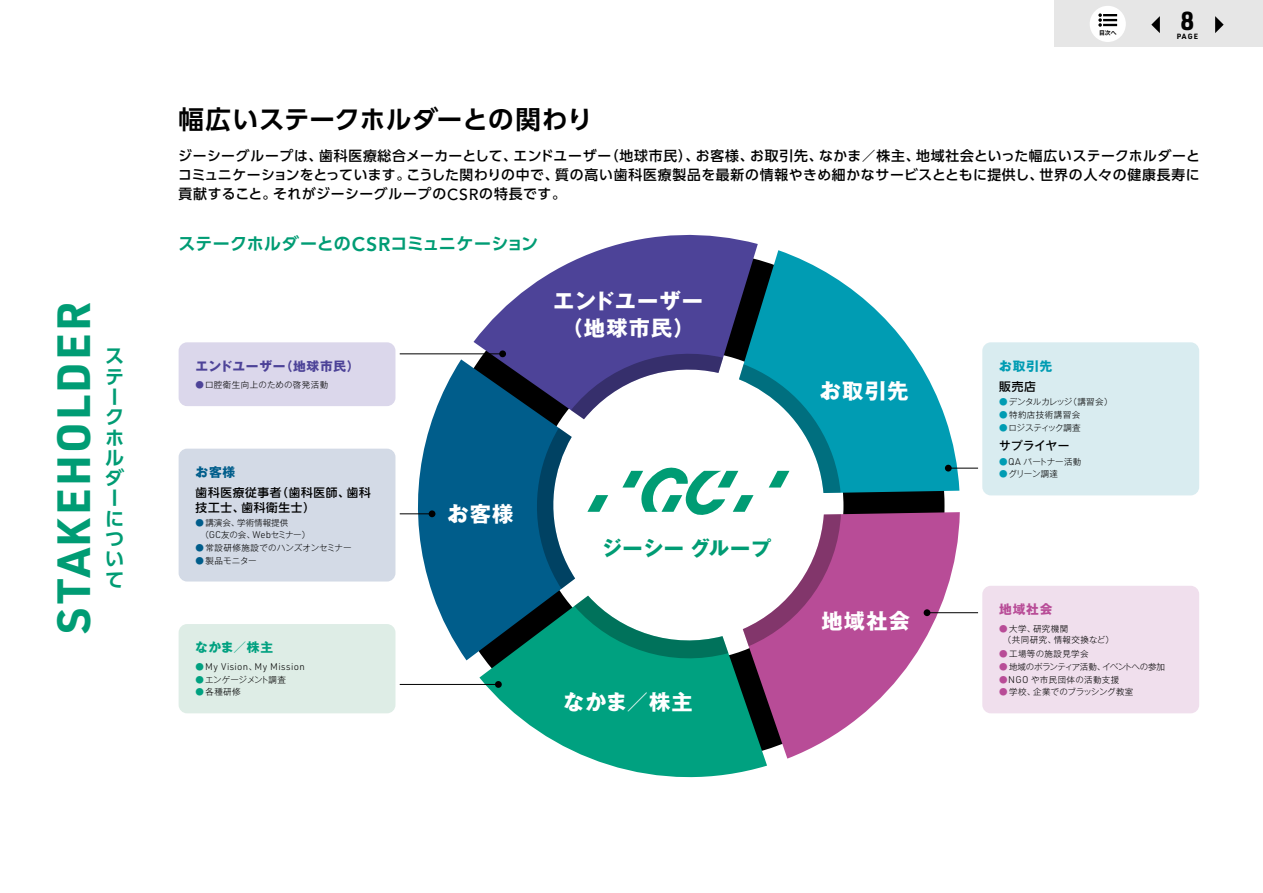
<style>
.page{position:relative;width:1263px;height:893px;background:#fff}
.page>*{position:absolute;margin:0;border:0;box-sizing:border-box;transform-origin:0 0}
.t1{font:700 45.75px "URWDIN";letter-spacing:.05em;color:#009c74}
.t2{font:700 25.5px "UD Shin Go Pr 6 De";letter-spacing:.01em;color:#000}
.t3{font:700 25.5px "URWDIN";color:#000}
.t4{font:700 21.3px/27px "Gothic MB101 Pr 6";letter-spacing:.055em;color:#fff;text-align:center}
.t5{font:700 20.25px "Gothic MB101 Pr 6";letter-spacing:.02em;color:#009c74}
.t6{font:700 19.2px/20.2px "UD Shin Go Pr 6 De";color:#009c74}
.t7{font:700 16.95px "UD Shin Go Pr 6 De";letter-spacing:.01em;color:#009c74}
.t8{font:500 13.8px/19.2px "UD Shin Go Pr 6";letter-spacing:.05em;color:#000;text-align:justify}
.t9{font:700 12.75px "Gothic MB101 Pr 6";letter-spacing:.055em;color:#4d4398}
.t10{font:700 12.75px "Gothic MB101 Pr 6";color:#00a180}
.t11{font:700 12.75px "Gothic MB101 Pr 6";color:#b84c97}
.t12{font:700 12.75px "Gothic MB101 Pr 6";color:#009cb3}
.t13{font:700 12.75px "Gothic MB101 Pr 6";color:#005d8b}
.t14{font:500 11.7px/14.9px "UD Shin Go Pr 6";letter-spacing:.06em;color:#000}
.t15{font:500 11.7px "Gothic MB101 Pr 6";letter-spacing:-.005em;color:#000}
.t16{font:300 9.45px "URWDIN";letter-spacing:.04em;color:#000}
.t17{font:300 8.55px/11.7px "Gothic MB101 Pr 6";letter-spacing:.01em;color:#000}
.t18{font:300 8.55px/11.7px "Gothic MB101 Pr 6";letter-spacing:.05em;color:#000}
.t19{font:300 8.55px "Gothic MB101 Pr 6";letter-spacing:-.06em;color:#000}
.t20{font:300 8.55px "Gothic MB101 Pr 6";letter-spacing:.045em;color:#000}
.t21{font:300 8.55px "Gothic MB101 Pr 6";letter-spacing:-.03em;color:#000}
.t22{font:300 8.55px "Gothic MB101 Pr 6";letter-spacing:-.045em;color:#000}
.t23{font:700 7.5px "URWDIN";color:#000}
.t24{font:700 5.85px "Gothic MB101 Pr 6 De";color:#000}
.s1{font-family:"Avenir LT Std";font-size:15.9px}
.s2{font-family:"Avenir LT Std";font-weight:800;font-size:19.5px}
.s3{color:#4d4398}
.s4{color:#005d8b}
.s5{font-family:"URWDIN";font-size:9.45px}
.s6{font-family:"Gothic MB101 Pr 6";font-size:8.55px;color:#00a180}
.s7{font-family:"Gothic MB101 Pr 6";font-size:8.55px}
.s8{color:#00a180}
.s9{color:#009cb3}
.s10{color:#b84c97}
</style>
<div class="page">
<svg style="left:758px;top:250px;width:201px;height:243px;fill:#009cb3"></svg>
<svg style="left:767px;top:512px;width:193px;height:247px;fill:#b84c97"></svg>
<svg style="left:479px;top:660px;width:288px;height:118px;fill:#00a180"></svg>
<svg style="left:473px;top:234px;width:285px;height:125px;fill:#4d4398"></svg>
<svg style="left:405px;top:359px;width:125px;height:301px;fill:#005d8b"></svg>
<svg style="left:530px;top:351px;width:311px;height:317px"></svg>
<hr style="left:948px;top:468px;width:30px;height:1px;background:#000">
<div style="left:945px;top:465px;width:7px;height:6px;background:#000;border-radius:50%"></div>
<div style="left:179px;top:624px;width:216px;height:89px;background:#deede6;border-radius:9px"></div>
<div style="left:179px;top:342px;width:216px;height:64px;background:#dbd7eb;border-radius:9px"></div>
<div style="left:179px;top:449px;width:216px;height:132px;background:#d3dae6;border-radius:9px"></div>
<hr style="left:400px;top:353px;width:103px;height:1px;background:#000">
<div style="left:499px;top:350px;width:7px;height:7px;background:#000;border-radius:50%"></div>
<hr style="left:400px;top:513px;width:32px;height:1px;background:#000">
<div style="left:429px;top:510px;width:6px;height:7px;background:#000;border-radius:50%"></div>
<hr style="left:400px;top:684px;width:98px;height:1px;background:#000">
<div style="left:495px;top:681px;width:7px;height:7px;background:#000;border-radius:50%"></div>
<hr style="left:927px;top:612px;width:51px;height:1px;background:#000">
<div style="left:924px;top:609px;width:6px;height:7px;background:#000;border-radius:50%"></div>
<div style="left:982px;top:586px;width:217px;height:127px;background:#f0dfed;border-radius:9px"></div>
<div style="left:982px;top:342px;width:217px;height:153px;background:#d9ecf0;border-radius:9px"></div>
<div style="left:1054px;top:0;width:209px;height:47px;background:#e6e6e6"></div>
<div style="left:1090px;top:6px;width:36px;height:36px;background:#fff;border-radius:50%"></div>
<svg style="left:1098px;top:13px;width:19px;height:14px"></svg>
<svg style="left:1215px;top:16px;width:9px;height:17px"></svg>
<svg style="left:1151px;top:16px;width:9px;height:17px"></svg>
<h1 class="t1" style="left:42px;top:634px;width:334px;rotate:-90deg">STAKEHOLDER</h1>
<h3 class="t6" style="left:105px;top:345px;width:21px">ステークホルダーについて</h3>
<p class="t24" style="left:1099px;top:28px;width:19px">目次へ</p>
<h2 class="t3" style="left:1180px;top:3px;width:15px">8</h2>
<p class="t23" style="left:1177px;top:31px;width:23px">PAGE</p>
<h2 class="t2" style="left:179px;top:98px;width:416px">幅広いステークホルダーとの関わり</h2>
<p class="t8" style="left:178px;top:146px;width:1023px">ジーシーグループは、歯科医療総合メーカーとして、エンドユーザー（地球市民）、お客様、お取引先、なかま／株主、地域社会といった幅広いステークホルダーとコミュニケーションをとっています。こうした関わりの中で、質の高い歯科医療製品を最新の情報やきめ細かなサービスとともに提供し、世界の人々の健康長寿に貢献すること。それがジーシーグループの<span class="s1">CSR</span>の特長です。</p>
<p class="t7" style="left:178px;top:230px;width:361px">ステークホルダーとの<span class="s2">CSR</span>コミュニケーション</p>
<p class="t9" style="left:195px;top:355px;width:166px">エンドユーザー（地球市民）</p>
<p class="t20" style="left:196px;top:378px;width:134px"><span class="s3">●</span>口腔衛生向上のための啓発活動</p>
<h3 class="t4" style="left:553px;top:287px;width:152px">エンドユーザー（地球市民）</h3>
<p class="t13" style="left:196px;top:461px;width:41px">お客様</p>
<p class="t14" style="left:196px;top:485px;width:177px">歯科医療従事者（歯科医師、歯科技工士、歯科衛生士）</p>
<p class="t17" style="left:196px;top:516px;width:116px"><span class="s4">●</span> 講演会、学術情報提供<br>　（<span class="s5">GC</span>友の会、<span class="s5">Web</span>セミナー）</p>
<p class="t17" style="left:196px;top:541px;width:158px"><span class="s4">●</span>常設研修施設でのハンズオンセミナー</p>
<p class="t17" style="left:196px;top:554px;width:63px"><span class="s4">●</span>製品モニター</p>
<h3 class="t4" style="left:447px;top:500px;width:68px">お客様</h3>
<h3 class="t5" style="left:602px;top:531px;width:171px">ジーシーグループ</h3>
<p class="t10" style="left:195px;top:637px;width:79px">なかま／株主</p>
<p class="t16" style="left:196px;top:660px;width:111px"><span class="s6">●</span>My Vision<span class="s7">、</span>My Mission</p>
<p class="t21" style="left:196px;top:672px;width:92px"><span class="s8">●</span>エンゲージメント調査</p>
<p class="t17" style="left:196px;top:685px;width:47px"><span class="s8">●</span>各種研修</p>
<h3 class="t4" style="left:563px;top:687px;width:131px">なかま／株主</h3>
<h3 class="t4" style="left:820px;top:376px;width:90px">お取引先</h3>
<h3 class="t4" style="left:821px;top:607px;width:90px">地域社会</h3>
<p class="t12" style="left:999px;top:355px;width:55px">お取引先</p>
<p class="t14" style="left:999px;top:379px;width:38px">販売店</p>
<p class="t19" style="left:999px;top:395px;width:115px"><span class="s9">●</span>デンタルカレッジ（講習会）</p>
<p class="t18" style="left:999px;top:408px;width:82px"><span class="s9">●</span>特約店技術講習会</p>
<p class="t22" style="left:999px;top:420px;width:83px"><span class="s9">●</span>ロジスティック調査</p>
<p class="t15" style="left:999px;top:436px;width:72px">サプライヤー</p>
<p class="t17" style="left:999px;top:455px;width:84px"><span class="s9">●</span><span class="s5">QA</span> パートナー活動</p>
<p class="t17" style="left:999px;top:468px;width:60px"><span class="s9">●</span>グリーン調達</p>
<p class="t11" style="left:999px;top:599px;width:55px">地域社会</p>
<p class="t18" style="left:999px;top:622px;width:116px"><span class="s10">●</span>大学、研究機関<br>　（共同研究、情報交換など）</p>
<p class="t18" style="left:999px;top:647px;width:91px"><span class="s10">●</span>工場等の施設見学会</p>
<p class="t19" style="left:999px;top:659px;width:167px"><span class="s10">●</span> 地域のボランティア活動、イベントへの参加</p>
<p class="t18" style="left:999px;top:673px;width:122px"><span class="s10">●</span><span class="s5">NGO</span> や市民団体の活動支援</p>
<p class="t17" style="left:999px;top:685px;width:136px"><span class="s10">●</span>学校、企業でのブラッシング教室</p>
</div>
